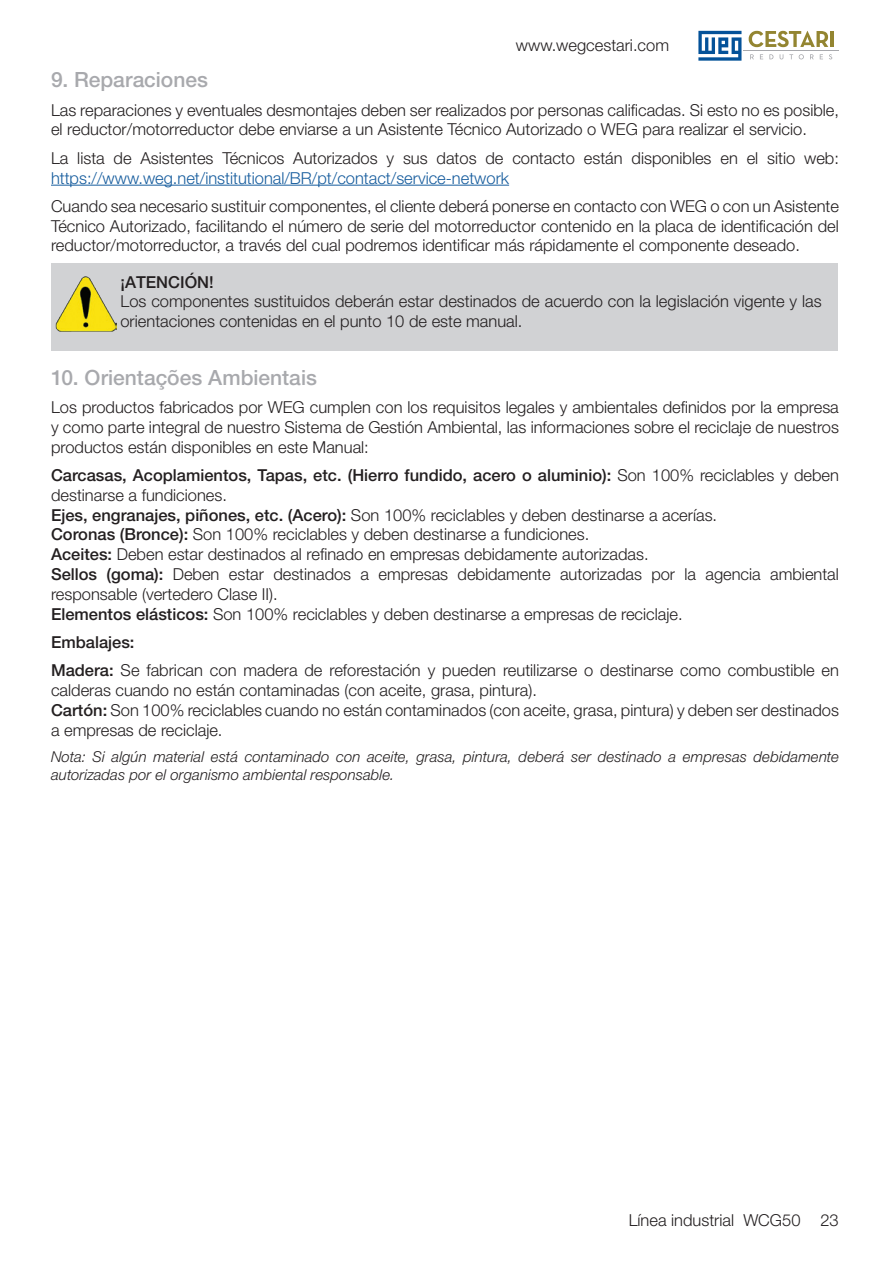
<style>
.page{position:relative;width:893px;height:1263px;background:#fff}
.page>*{position:absolute;margin:0;border:0;box-sizing:border-box;transform-origin:0 0}
.t1{font:500 21px "Helvetica Neue LT Pro";color:#a8a9ad}
.t2{font:300 16.5px/19.8px "Helvetica Neue LT Pro";color:#231f20}
.t3{font:500 16.5px/19.8px "Helvetica Neue LT Pro";color:#231f20}
.Notas{font:italic 300 15px/18px "Helvetica Neue LT Pro";letter-spacing:.005em;color:#231f20}
.s1{color:#175d9e}
.s2{font-weight:300}
.s3{font-weight:500}
</style>
<div class="page">
<svg style="left:698px;top:31px;width:43px;height:30px"></svg>
<svg style="left:750px;top:54px;width:4px;height:5px"></svg>
<svg style="left:760px;top:54px;width:3px;height:5px"></svg>
<svg style="left:769px;top:54px;width:4px;height:5px"></svg>
<svg style="left:799px;top:54px;width:5px;height:5px"></svg>
<svg style="left:810px;top:54px;width:4px;height:5px"></svg>
<svg style="left:820px;top:54px;width:3px;height:5px"></svg>
<svg style="left:829px;top:54px;width:3px;height:5px"></svg>
<hr style="left:744px;top:51px;width:95px;height:1px;background:#a8a9ad">
<svg style="left:749px;top:31px;width:79px;height:16px"></svg>
<hr style="left:830px;top:31px;width:4px;height:16px;background:#938531">
<hr style="left:51px;top:185px;width:458px;height:1px;background:#175d9e">
<div style="left:51px;top:263px;width:787px;height:88px;background:#d1d2d4"></div>
<img style="left:55px;top:276px;width:62px;height:55px">
<p class="t2" style="left:516px;top:35px;width:155px">www.wegcestari.com</p>
<p class="t1" style="left:51px;top:67px;width:158px">9. Reparaciones</p>
<p class="t2" style="left:51px;top:99px;width:789px">Las reparaciones y eventuales desmontajes deben ser realizados por personas calificadas. Si esto no es posible, el reductor/motorreductor debe enviarse a un Asistente Técnico Autorizado o WEG para realizar el servicio.</p>
<p class="t2" style="left:51px;top:148px;width:789px">La lista de Asistentes Técnicos Autorizados y sus datos de contacto están disponibles en el sitio web: <span class="s1">https://www.weg.net/institutional/BR/pt/contact/service-network</span></p>
<p class="t2" style="left:51px;top:196px;width:789px;text-align:justify">Cuando sea necesario sustituir componentes, el cliente deberá ponerse en contacto con WEG o con un Asistente Técnico Autorizado, facilitando el número de serie del motorreductor contenido en la placa de identificación del reductor/motorreductor, a través del cual podremos identificar más rápidamente el componente deseado.</p>
<p class="t3" style="left:120px;top:272px;width:95px">¡ATENCIÓN!</p>
<p class="t2" style="left:120px;top:291px;width:703px">Los componentes sustituidos deberán estar destinados de acuerdo con la legislación vigente y las orientaciones contenidas en el punto 10 de este manual.</p>
<p class="t1" style="left:51px;top:365px;width:267px">10. Orientações Ambientais</p>
<p class="t2" style="left:51px;top:397px;width:789px;text-align:justify">Los productos fabricados por WEG cumplen con los requisitos legales y ambientales definidos por la empresa y como parte integral de nuestro Sistema de Gestión Ambiental, las informaciones sobre el reciclaje de nuestros productos están disponibles en este Manual:</p>
<p class="t3" style="left:51px;top:465px;width:789px">Carcasas, Acoplamientos, Tapas, etc. (Hierro fundido, acero o aluminio): <span class="s2">Son 100% reciclables y deben destinarse a fundiciones.</span></p>
<p class="t2" style="left:51px;top:504px;width:668px"><span class="s3">Ejes, engranajes, piñones, etc. (Acero):</span> Son 100% reciclables y deben destinarse a acerías.</p>
<p class="t2" style="left:51px;top:524px;width:540px"><span class="s3">Coronas (Bronce):</span> Son 100% reciclables y deben destinarse a fundiciones.</p>
<p class="t2" style="left:51px;top:544px;width:599px"><span class="s3">Aceites:</span> Deben estar destinados al refinado en empresas debidamente autorizadas.</p>
<p class="t2" style="left:51px;top:564px;width:789px"><span class="s3">Sellos (goma):</span> Deben estar destinados a empresas debidamente autorizadas por la agencia ambiental responsable (vertedero Clase II).</p>
<p class="t2" style="left:51px;top:603px;width:633px"><span class="s3">Elementos elásticos:</span> Son 100% reciclables y deben destinarse a empresas de reciclaje.</p>
<p class="t3" style="left:51px;top:632px;width:85px">Embalajes:</p>
<p class="t2" style="left:51px;top:660px;width:789px"><span class="s3">Madera:</span> Se fabrican con madera de reforestación y pueden reutilizarse o destinarse como combustible en calderas cuando no están contaminadas (con aceite, grasa, pintura).</p>
<p class="t2" style="left:51px;top:700px;width:789px"><span class="s3">Cartón:</span> Son 100% reciclables cuando no están contaminados (con aceite, grasa, pintura) y deben ser destinados a empresas de reciclaje.</p>
<p class="Notas" style="left:51px;top:748px;width:789px">Nota: Si algún material está contaminado con aceite, grasa, pintura, deberá ser destinado a empresas debidamente autorizadas por el organismo ambiental responsable.</p>
<p class="t2" style="left:629px;top:1210px;width:212px">Línea industrial WCG50 23</p>
</div>
